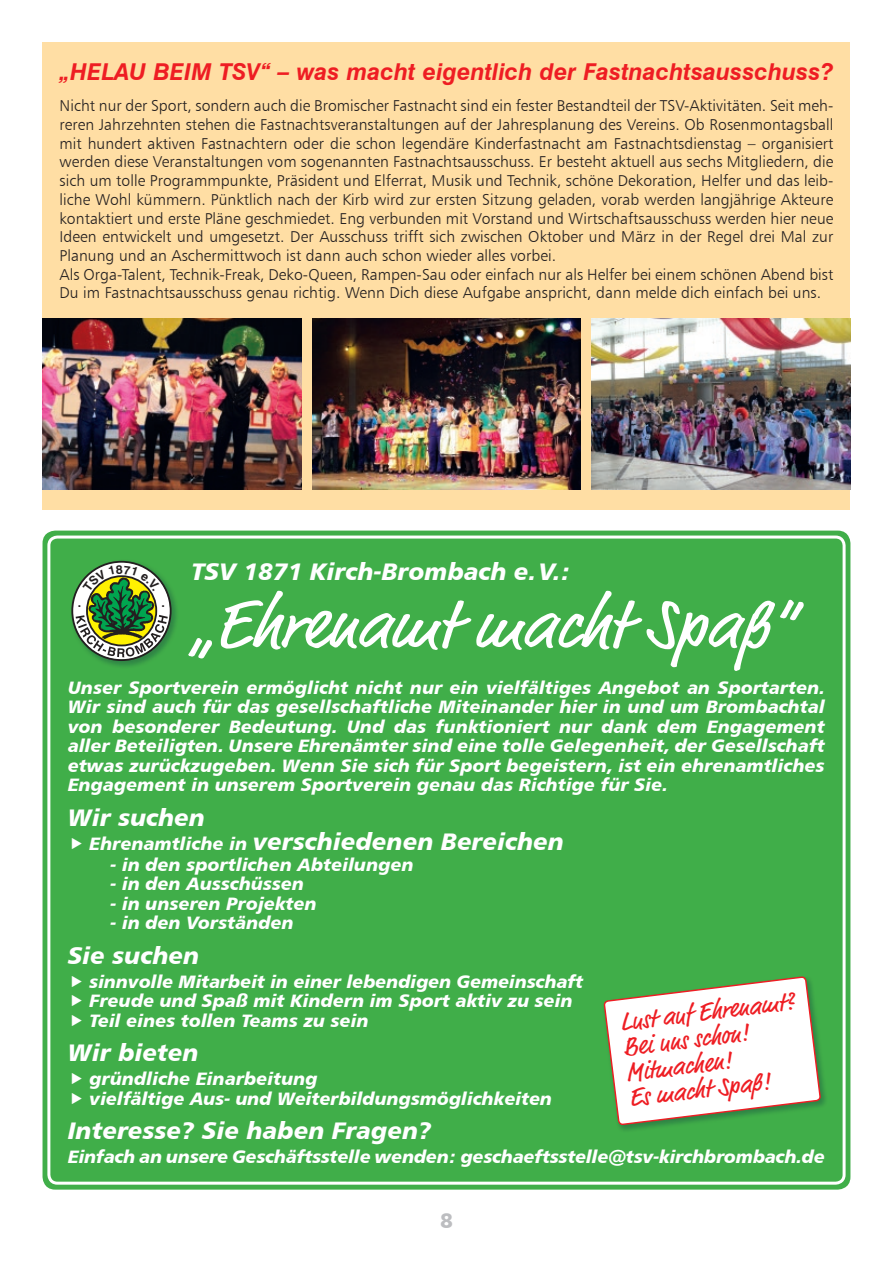
<style>
.page{position:relative;width:893px;height:1263px;background:#fff}
.page>*{position:absolute;margin:0;border:0;box-sizing:border-box;transform-origin:0 0}
.t1{font:70.5px "Market";color:#fff}
.t2{font:25.5px/25.5px "Market";color:#ee1d23}
.t3{font:24px/24px "Humanist 777 BT Black Italic B";color:#fff}
.t4{font:italic 700 23.25px "Swiss 721 BT";letter-spacing:.005em;color:#ee1d23}
.t5{font:21px "Humanist 777 BT Black B";color:#bcbdc0}
.t6{font:18px/19.5px "Humanist 777 BT Black Italic B";color:#fff}
.t7{font:15.75px/18.8px "Humanist 777 BT Light B";letter-spacing:.005em;color:#231f20}
.t8{font:700 12.15px "Swiss 721 BT";color:#231f20}
.s1{font-size:18px}
</style>
<div class="page">
<div style="left:43px;top:531px;width:807px;height:658px;background:#40ae49;border-radius:13px"></div>
<div style="left:47px;top:535px;width:799px;height:650px;border:3px solid #fff;border-radius:9px"></div>
<img style="left:603px;top:1003px;width:223px;height:103px">
<svg style="left:604px;top:976px;width:216px;height:155px"></svg>
<img style="left:71px;top:560px;width:106px;height:107px">
<div style="left:71px;top:561px;width:101px;height:100px;border:2px solid #231f20;border-radius:50%"></div>
<div style="left:43px;top:43px;width:807px;height:467px;background:#ffdea4"></div>
<img style="left:312px;top:319px;width:269px;height:170px">
<img style="left:43px;top:319px;width:259px;height:170px">
<img style="left:591px;top:319px;width:259px;height:170px">
<svg style="left:76px;top:565px;width:92px;height:92px;background:#81a26e"></svg>
<h3 class="t4" style="left:60px;top:56px;width:775px">„HELAU BEIM TSV“ – was macht eigentlich der Fastnachtsausschuss?</h3>
<p class="t7" style="left:60px;top:96px;width:775px">Nicht nur der Sport, sondern auch die Bromischer Fastnacht sind ein fester Bestandteil der TSV-Aktivitäten. Seit meh&shy;reren Jahrzehnten stehen die Fastnachtsveranstaltungen auf der Jahresplanung des Vereins. Ob Rosenmontagsball mit hundert aktiven Fastnachtern oder die schon legendäre Kinderfastnacht am Fastnachtsdienstag – organisiert werden diese Veranstaltungen vom sogenannten Fastnachtsausschuss. Er besteht aktuell aus sechs Mitgliedern, die sich um tolle Programmpunkte, Präsident und Elferrat, Musik und Technik, schöne Dekoration, Helfer und das leib&shy;liche Wohl kümmern. Pünktlich nach der Kirb wird zur ersten Sitzung geladen, vorab werden langjährige Akteure kontaktiert und erste Pläne geschmiedet. Eng verbunden mit Vorstand und Wirtschaftsausschuss werden hier neue Ideen entwickelt und umgesetzt. Der Ausschuss trifft sich zwischen Oktober und März in der Regel drei Mal zur Planung und an Aschermittwoch ist dann auch schon wieder alles vorbei.<br>Als Orga-Talent, Technik-Freak, Deko-Queen, Rampen-Sau oder einfach nur als Helfer bei einem schönen Abend bist Du im Fastnachtsausschuss genau richtig. Wenn Dich diese Aufgabe anspricht, dann melde dich einfach bei uns.</p>
<h3 class="t3" style="left:191px;top:558px;width:381px">TSV 1871 Kirch-Brombach e.V.:</h3>
<h1 class="t1" style="left:191px;top:582px;width:604px">„Ehrenamt macht Spaß“</h1>
<p class="t6" style="left:68px;top:677px;width:758px;text-align:justify">Unser Sportverein ermöglicht nicht nur ein vielfältiges Angebot an Sportarten.<br>Wir sind auch für das gesellschaftliche Miteinander hier in und um Brombachtal von besonderer Bedeutung. Und das funktioniert nur dank dem Engagement aller Beteiligten. Unsere Ehrenämter sind eine tolle Gelegenheit, der Gesellschaft etwas zurückzugeben. Wenn Sie sich für Sport begeistern, ist ein ehrenamtliches Engagement in unserem Sportverein genau das Richtige für Sie.</p>
<h3 class="t3" style="left:90px;top:804px;width:476px;text-indent:-22px">Wir suchen<br><span class="s1">Ehrenamtliche in</span> verschiedenen Bereichen</h3>
<p class="t6" style="left:111px;top:854px;width:305px">- in den sportlichen Abteilungen</p>
<p class="t6" style="left:111px;top:873px;width:195px">- in den Ausschüssen</p>
<p class="t6" style="left:111px;top:893px;width:208px">- in unseren Projekten</p>
<p class="t6" style="left:111px;top:912px;width:185px">- in den Vorständen</p>
<h3 class="t3" style="left:68px;top:942px;width:133px">Sie suchen</h3>
<p class="t6" style="left:90px;top:971px;width:495px">sinnvolle Mitarbeit in einer lebendigen Gemeinschaft<br>Freude und Spaß mit Kindern im Sport aktiv zu sein<br>Teil eines tollen Teams zu sein</p>
<h3 class="t3" style="left:68px;top:1040px;width:132px">Wir bieten</h3>
<p class="t6" style="left:90px;top:1069px;width:464px">gründliche Einarbeitung<br>vielfältige Aus- und Weiterbildungsmöglichkeiten</p>
<h3 class="t3" style="left:68px;top:1118px;width:365px">Interesse? Sie haben Fragen?</h3>
<p class="t6" style="left:68px;top:1147px;width:758px">Einfach an unsere Geschäftsstelle wenden: geschaeftsstelle@tsv-kirchbrombach.de</p>
<p class="t8" style="left:78px;top:595px;width:5px">.</p>
<p class="t8" style="left:161px;top:595px;width:5px">.</p>
<h2 class="t2" style="left:619px;top:1012px;width:177px;rotate:-7deg">Lust auf Ehrenamt?<br>Bei uns schon!<br>Mitmachen!<br>Es macht Spaß!</h2>
<h3 class="t5" style="left:440px;top:1207px;width:14px">8</h3>
</div>
